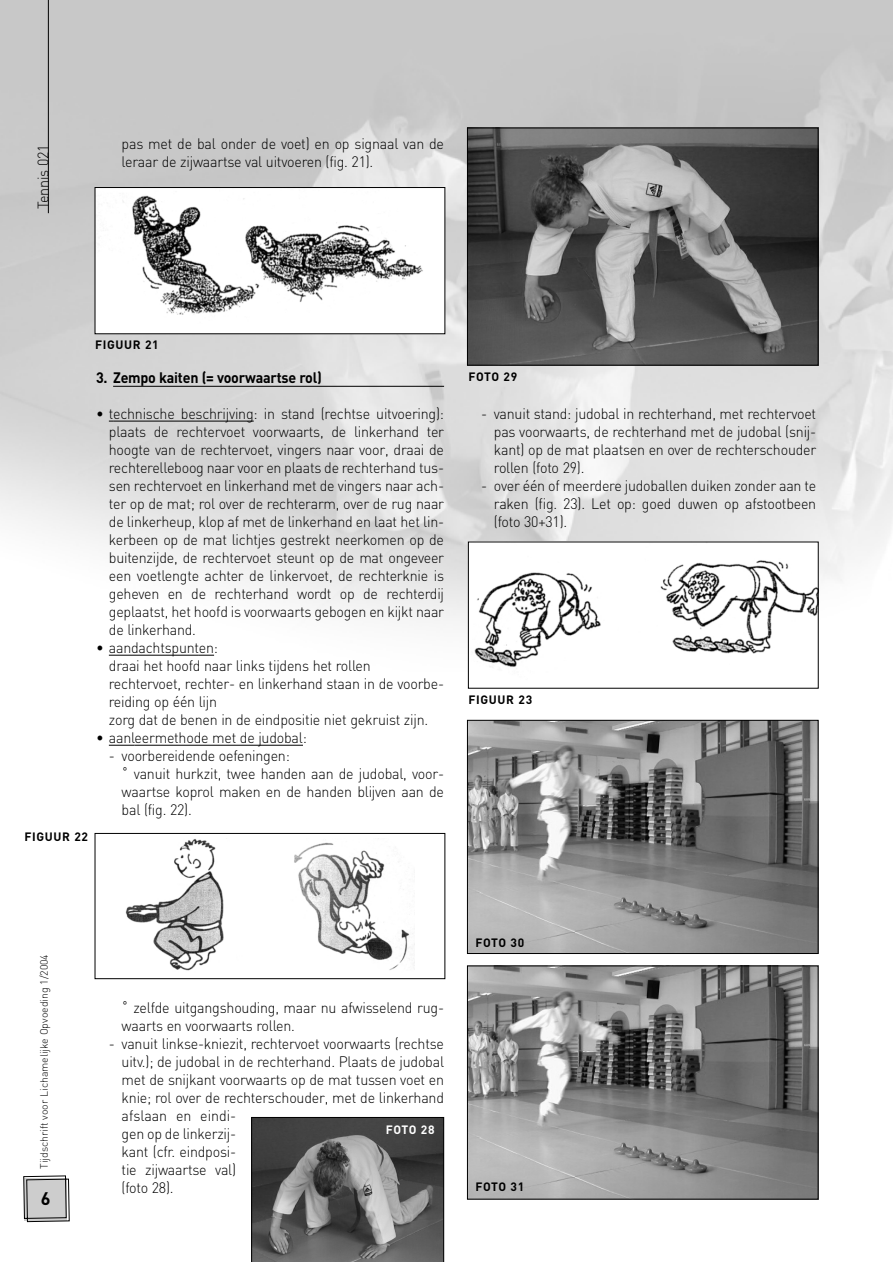
<style>
.page{position:relative;width:893px;height:1262px;background:#fff}
.page>*{position:absolute;margin:0;border:0;box-sizing:border-box;transform-origin:0 0}
.t1{font:700 18px "DIN";color:#000}
.t2{font:300 15px/18px "DIN";letter-spacing:-.015em;color:#000;scale:.95 1}
.t3{font:700 15px "DIN";letter-spacing:-.015em;color:#000;scale:.95 1}
.t4{font:700 12px "DIN";letter-spacing:.055em;color:#000}
.t5{font:700 12px "DIN";letter-spacing:.035em;color:#fff}
.t6{font:300 10.5px "DIN";color:#000}
</style>
<div class="page">
<img style="left:0;top:0;width:892px;height:671px">
<svg style="left:23px;top:1175px;width:47px;height:47px"></svg>
<hr style="left:113px;top:386px;width:331px;height:1px;background:#000">
<hr style="left:113px;top:421px;width:141px;height:1px;background:#000">
<hr style="left:109px;top:655px;width:90px;height:1px;background:#000">
<svg style="left:199px;top:655px;width:15px;height:1px"></svg>
<svg style="left:109px;top:745px;width:26px;height:1px"></svg>
<hr style="left:135px;top:745px;width:168px;height:1px;background:#000">
<hr style="left:48px;top:0;width:1px;height:213px;background:#000">
<img style="left:97px;top:189px;width:346px;height:143px">
<div style="left:95px;top:187px;width:350px;height:147px;border:1px solid #000"></div>
<img style="left:470px;top:543px;width:346px;height:128px">
<div style="left:95px;top:833px;width:350px;height:146px;border:1px solid #000"></div>
<img style="left:125px;top:839px;width:99px;height:132px">
<img style="left:294px;top:842px;width:119px;height:128px">
<svg style="left:251px;top:1117px;width:193px;height:144px"></svg>
<img style="left:469px;top:130px;width:347px;height:233px">
<div style="left:467px;top:128px;width:351px;height:237px;border:1px solid #000"></div>
<img style="left:469px;top:722px;width:347px;height:230px">
<div style="left:467px;top:720px;width:351px;height:234px;border:1px solid #000"></div>
<img style="left:469px;top:967px;width:347px;height:230px">
<div style="left:467px;top:965px;width:351px;height:234px;border:1px solid #000"></div>
<p class="t2" style="left:36px;top:209px;width:69px;rotate:-90deg">Tennis 021</p>
<p class="t2" style="left:122px;top:136px;width:341px">pas met de bal onder de voet) en op signaal van de leraar de zijwaartse val uitvoeren (fig. 21).</p>
<p class="t4" style="left:95px;top:340px;width:65px">FIGUUR 21</p>
<p class="t4" style="left:24px;top:832px;width:65px">FIGUUR 22</p>
<p class="t3" style="left:96px;top:372px;width:239px">3. Zempo kaiten (= voorwaartse rol)</p>
<p class="t2" style="left:109px;top:406px;width:354px;text-align:justify;text-indent:-13px">• technische beschrijving: in stand (rechtse uitvoering): plaats de rechtervoet voorwaarts, de linkerhand ter hoogte van de rechtervoet, vingers naar voor, draai de rechterelleboog naar voor en plaats de rechterhand tus&shy;sen rechtervoet en linkerhand met de vingers naar ach&shy;ter op de mat; rol over de rechterarm, over de rug naar de linkerheup, klop af met de linkerhand en laat het lin&shy;kerbeen op de mat lichtjes gestrekt neerkomen op de buitenzijde, de rechtervoet steunt op de mat ongeveer een voetlengte achter de linkervoet, de rechterknie is geheven en de rechterhand wordt op de rechterdij geplaatst, het hoofd is voorwaarts gebogen en kijkt naar de linkerhand.</p>
<p class="t2" style="left:109px;top:640px;width:354px;text-indent:-13px">• aandachtspunten:<br>draai het hoofd naar links tijdens het rollen rechtervoet, rechter- en linkerhand staan in de voorbe&shy;reiding op één lijn<br>zorg dat de benen in de eindpositie niet gekruist zijn.</p>
<p class="t2" style="left:96px;top:730px;width:223px">• aanleermethode met de judobal:</p>
<p class="t2" style="left:122px;top:748px;width:341px;text-indent:-13px">- voorbereidende oefeningen:<br>˚ vanuit hurkzit, twee handen aan de judobal, voor&shy;waartse koprol maken en de handen blijven aan de bal (fig. 22).</p>
<p class="t4" style="left:468px;top:372px;width:50px">FOTO 29</p>
<p class="t2" style="left:494px;top:406px;width:341px;text-align:justify;text-indent:-13px">- vanuit stand: judobal in rechterhand, met rechtervoet pas voorwaarts, de rechterhand met de judobal (snij&shy;kant) op de mat plaatsen en over de rechterschouder rollen (foto 29).</p>
<p class="t2" style="left:494px;top:478px;width:341px;text-align:justify;text-indent:-13px">- over één of meerdere judoballen duiken zonder aan te raken (fig. 23). Let op: goed duwen op afstootbeen (foto 30+31).</p>
<p class="t4" style="left:468px;top:695px;width:65px">FIGUUR 23</p>
<p class="t6" style="left:40px;top:1168px;width:216px;rotate:-90deg">Tijdschrift voor Lichamelijke Opvoeding 1/2004</p>
<p class="t1" style="left:41px;top:1191px;width:11px">6</p>
<p class="t2" style="left:122px;top:1000px;width:341px">˚ zelfde uitgangshouding, maar nu afwisselend rug&shy;waarts en voorwaarts rollen.</p>
<p class="t2" style="left:122px;top:1036px;width:341px;text-indent:-13px">- vanuit linkse-kniezit, rechtervoet voorwaarts (rechtse uitv.); de judobal in de rechterhand. Plaats de judobal met de snijkant voorwaarts op de mat tussen voet en knie; rol over de rechterschouder, met de linkerhand afslaan en eindi-<br>gen op de linkerzij-<br>kant (cfr. eindposi-<br>tie zijwaartse val)<br>(foto 28).</p>
<p class="t5" style="left:386px;top:1125px;width:50px">FOTO 28</p>
<p class="t4" style="left:475px;top:938px;width:50px">FOTO 30</p>
<p class="t4" style="left:475px;top:1182px;width:50px">FOTO 31</p>
</div>
